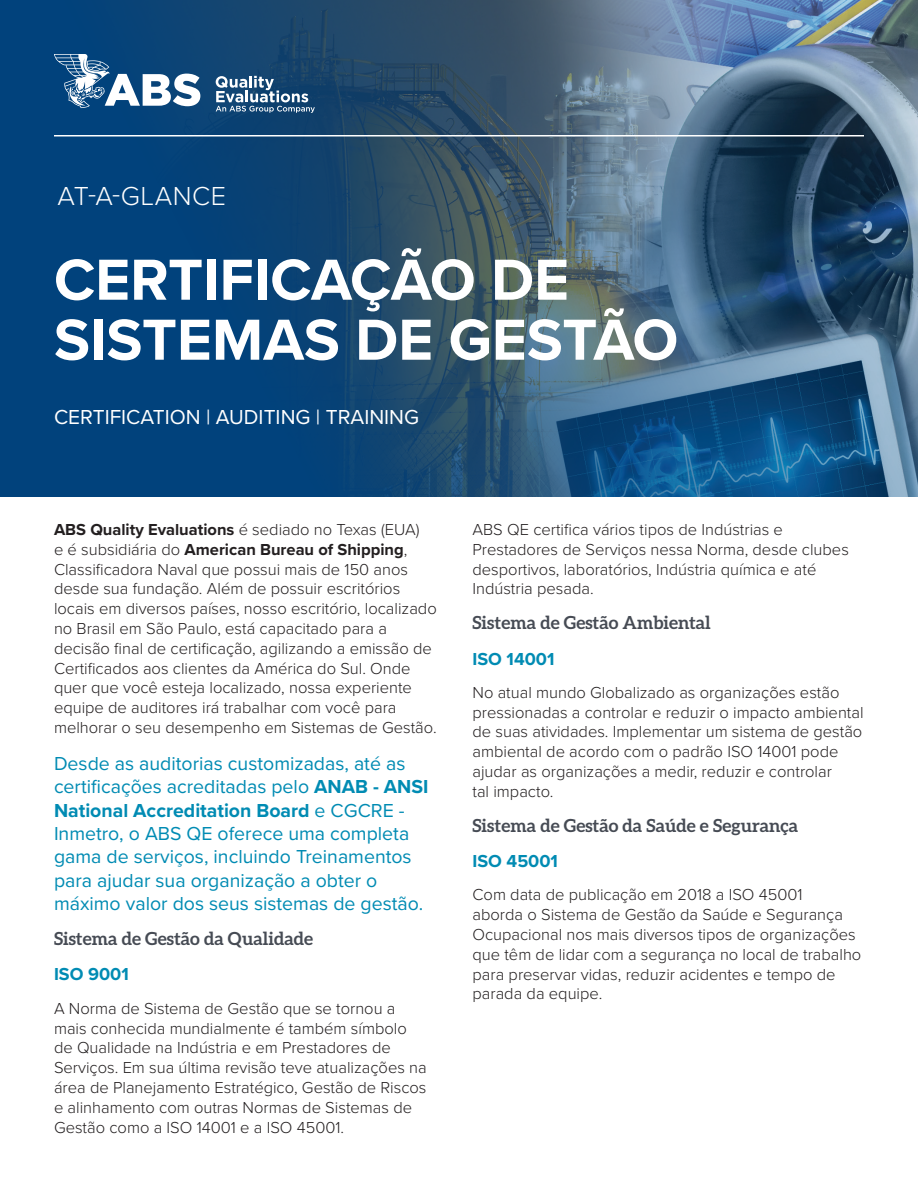
<style>
.page{position:relative;width:918px;height:1188px;background:#fff}
.page>*{position:absolute;margin:0;border:0;box-sizing:border-box;transform-origin:0 0}
.ABS_Title{font:700 60px/60px "Proxima Nova";color:#fff}
.ABS_Nautical_Systems{font:300 27px "Proxima Nova";letter-spacing:.02em;color:#fff}
.ABS_Subtitle{font:21px "Proxima Nova";color:#fff}
.ABS_Lead-in{font:19.5px/23.4px "Proxima Nova";color:#008bb3}
.ABS_H2{font:700 18px "Aleo";color:#464b54}
.ABS_H3{font:700 18px "Proxima Nova";color:#008bb3}
.ABS_Body__Auto_Leadi{font:300 16.5px/19.8px "Proxima Nova";color:#231f20}
.s1{font-weight:700}
</style>
<div class="page">
<svg style="left:0;top:0;width:918px;height:497px;background:#28557b"></svg>
<hr style="left:54px;top:135px;width:810px;height:1px;background:#fff">
<svg style="left:212px;top:75px;width:103px;height:38px;background:#4c7193"></svg>
<svg style="left:54px;top:54px;width:146px;height:58px"></svg>
<p class="ABS_Nautical_Systems" style="left:58px;top:176px;width:170px">AT-A-GLANCE</p>
<p class="ABS_Title" style="left:54px;top:248px;width:626px">CERTIFICAÇÃO DE<br>SISTEMAS DE GESTÃO</p>
<p class="ABS_Subtitle" style="left:54px;top:401px;width:367px">CERTIFICATION | AUDITING | TRAINING</p>
<p class="ABS_Body__Auto_Leadi" style="left:54px;top:519px;width:384px"><span class="s1">ABS Quality Evaluations</span> é sediado no Texas (EUA)<br>e é subsidiária do <span class="s1">American Bureau of Shipping</span>, Classificadora Naval que possui mais de 150 anos desde sua fundação. Além de possuir escritórios locais em diversos países, nosso escritório, localizado no Brasil em São Paulo, está capacitado para a decisão final de certificação, agilizando a emissão de Certificados aos clientes da América do Sul. Onde quer que você esteja localizado, nossa experiente equipe de auditores irá trabalhar com você para melhorar o seu desempenho em Sistemas de Gestão.</p>
<p class="ABS_Lead-in" style="left:54px;top:751px;width:376px">Desde as auditorias customizadas, até as certificações acreditadas pelo <span class="s1">ANAB - ANSI National Accreditation Board</span> e CGCRE - Inmetro, o ABS QE oferece uma completa gama de serviços, incluindo Treinamentos para ajudar sua organização a obter o máximo valor dos seus sistemas de gestão.</p>
<p class="ABS_H2" style="left:54px;top:928px;width:261px">Sistema de Gestão da Qualidade</p>
<p class="ABS_H3" style="left:54px;top:961px;width:76px">ISO 9001</p>
<p class="ABS_Body__Auto_Leadi" style="left:54px;top:997px;width:374px">A Norma de Sistema de Gestão que se tornou a mais conhecida mundialmente é também símbolo de Qualidade na Indústria e em Prestadores de Serviços. Em sua última revisão teve atualizações na área de Planejamento Estratégico, Gestão de Riscos e alinhamento com outras Normas de Sistemas de Gestão como a ISO 14001 e a ISO 45001.</p>
<p class="ABS_Body__Auto_Leadi" style="left:472px;top:519px;width:378px">ABS QE certifica vários tipos de Indústrias e Prestadores de Serviços nessa Norma, desde clubes desportivos, laboratórios, Indústria química e até Indústria pesada.</p>
<p class="ABS_H2" style="left:472px;top:612px;width:240px">Sistema de Gestão Ambiental</p>
<p class="ABS_H3" style="left:472px;top:645px;width:83px">ISO 14001</p>
<p class="ABS_Body__Auto_Leadi" style="left:472px;top:682px;width:393px">No atual mundo Globalizado as organizações estão pressionadas a controlar e reduzir o impacto ambiental de suas atividades. Implementar um sistema de gestão ambiental de acordo com o padrão ISO 14001 pode ajudar as organizações a medir, reduzir e controlar<br>tal impacto.</p>
<p class="ABS_H2" style="left:472px;top:814px;width:327px">Sistema de Gestão da Saúde e Segurança</p>
<p class="ABS_H3" style="left:472px;top:848px;width:87px">ISO 45001</p>
<p class="ABS_Body__Auto_Leadi" style="left:472px;top:884px;width:390px">Com data de publicação em 2018 a ISO 45001<br>aborda o Sistema de Gestão da Saúde e Segurança Ocupacional nos mais diversos tipos de organizações que têm de lidar com a segurança no local de trabalho para preservar vidas, reduzir acidentes e tempo de parada da equipe.</p>
</div>
